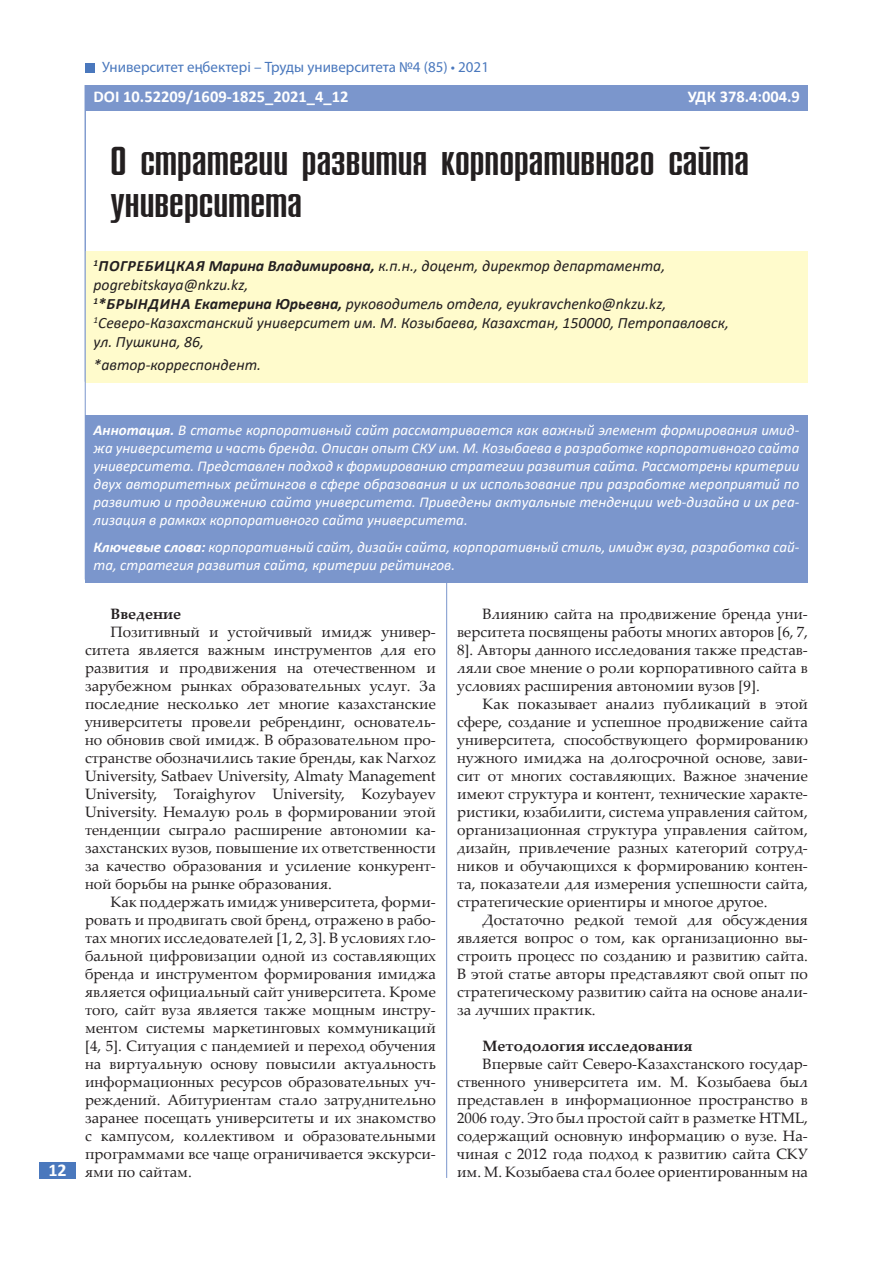
<style>
.page{position:relative;width:893px;height:1263px;background:#fff}
.page>*{position:absolute;margin:0;border:0;box-sizing:border-box;transform-origin:0 0}
.ЗАГОЛОВОК_Cambria_20{font:42px/42px "SM Compo Normal";color:#231f20;scale:1.1 1}
.t1{font:700 18px "Calibri";color:#fff}
.УДК_Calibri_11pt{font:700 16.5px "Calibri";color:#fff}
.АВТОРЫ_Calibri_10_5p{font:italic 15.75px/18.9px "Calibri";color:#231f20}
.ТЕКСТ_Palatino_Linot{font:15px/18px "Palatino Linotype";color:#231f20;text-align:justify}
.КЛЮЧЕВЫЕ_СЛОВА_Calib{font:italic 15px/18px "Calibri";color:#fff;text-align:justify}
.t2{font:15px "Myriad Pro";color:#4a78bd}
.ТЕКСТ_Palatino_Linot-2{font:700 15px "Palatino Linotype";color:#231f20}
.s1{font-family:"Arial";font-size:14.25px}
.s2{font-weight:700}
</style>
<div class="page">
<div style="left:40px;top:1162px;width:36px;height:16px;background:#4a78bd"></div>
<div style="left:85px;top:63px;width:9px;height:9px;background:#4a78bd"></div>
<hr style="left:446px;top:580px;width:1px;height:598px;background:#7b96cc">
<div style="left:85px;top:85px;width:723px;height:25px;background:#7b96cc"></div>
<div style="left:85px;top:416px;width:723px;height:122px;background:#7b96cc"></div>
<div style="left:85px;top:532px;width:723px;height:50px;background:#7b96cc"></div>
<div style="left:85px;top:251px;width:723px;height:52px;background:#fffbcc"></div>
<div style="left:85px;top:289px;width:723px;height:32px;background:#fffbcc"></div>
<div style="left:85px;top:308px;width:723px;height:51px;background:#fffbcc"></div>
<div style="left:85px;top:350px;width:723px;height:32px;background:#fffbcc"></div>
<hr style="left:85px;top:85px;width:1px;height:495px;background:#7b96cc">
<p class="t2" style="left:102px;top:58px;width:388px">Университет е<span class="s1">ң</span>бектері – Труды университета №4 (85) • 2021</p>
<p class="УДК_Calibri_11pt" style="left:94px;top:85px;width:256px">DOI 10.52209/1609-1825_2021_4_12</p>
<p class="УДК_Calibri_11pt" style="left:688px;top:85px;width:114px">УДК 378.4:004.9</p>
<p class="ЗАГОЛОВОК_Cambria_20" style="left:111px;top:141px;width:582px">О стратегии развития корпоративного сайта университета</p>
<p class="АВТОРЫ_Calibri_10_5p" style="left:94px;top:256px;width:573px"><sup>1</sup><span class="s2">ПОГРЕБИЦКАЯ Марина Владимировна,</span> к.п.н., доцент, директор департамента, pogrebitskaya@nkzu.kz,</p>
<p class="АВТОРЫ_Calibri_10_5p" style="left:94px;top:294px;width:574px"><sup>1</sup><span class="s2">*БРЫНДИНА Екатерина Юрьевна,</span> руководитель отдела, eyukravchenko@nkzu.kz,</p>
<p class="АВТОРЫ_Calibri_10_5p" style="left:94px;top:313px;width:637px"><sup>1</sup>Северо-Казахстанский университет им. М. Козыбаева, Казахстан, 150000, Петропавловск, ул. Пушкина, 86,</p>
<p class="АВТОРЫ_Calibri_10_5p" style="left:94px;top:355px;width:169px">*автор-корреспондент.</p>
<p class="t1" style="left:48px;top:1157px;width:20px">12</p>
<p class="КЛЮЧЕВЫЕ_СЛОВА_Calib" style="left:94px;top:421px;width:707px"><span class="s2">Аннотация.</span> В статье корпоративный сайт рассматривается как важный элемент формирования имид&shy;жа университета и часть бренда. Описан опыт СКУ им. М. Козыбаева в разработке корпоративного сайта университета. Представлен подход к формированию стратегии развития сайта. Рассмотрены критерии двух авторитетных рейтингов в сфере образования и их использование при разработке мероприятий по развитию и продвижению сайта университета. Приведены актуальные тенденции web-дизайна и их реа&shy;лизация в рамках корпоративного сайта университета.</p>
<p class="КЛЮЧЕВЫЕ_СЛОВА_Calib" style="left:94px;top:537px;width:707px"><span class="s2">Ключевые слова:</span> корпоративный сайт, дизайн сайта, корпоративный стиль, имидж вуза, разработка сай&shy;та, стратегия развития сайта, критерии рейтингов.</p>
<p class="ТЕКСТ_Palatino_Linot-2" style="left:111px;top:603px;width:72px">Введение</p>
<p class="ТЕКСТ_Palatino_Linot" style="left:85px;top:622px;width:352px;text-indent:26px">Позитивный и устойчивый имидж универ&shy;ситета является важным инструментов для его развития и продвижения на отечественном и зарубежном рынках образовательных услуг. За последние несколько лет многие казахстанские университеты провели ребрендинг, основатель&shy;но обновив свой имидж. В образовательном про&shy;странстве обозначились такие бренды, как Narxoz University, Satbaev University, Almaty Management University, Toraighyrov University, Kozybayev University. Немалую роль в формировании этой тенденции сыграло расширение автономии ка&shy;захстанских вузов, повышение их ответственности за качество образования и усиление конкурент&shy;ной борьбы на рынке образования.</p>
<p class="ТЕКСТ_Palatino_Linot" style="left:85px;top:892px;width:352px;text-indent:26px">Как поддержать имидж университета, форми&shy;ровать и продвигать свой бренд, отражено в рабо&shy;тах многих исследователей [1, 2, 3]. В условиях гло&shy;бальной цифровизации одной из составляющих бренда и инструментом формирования имиджа является официальный сайт университета. Кроме того, сайт вуза является также мощным инстру&shy;ментом системы маркетинговых коммуникаций [4, 5]. Ситуация с пандемией и переход обучения на виртуальную основу повысили актуальность информационных ресурсов образовательных уч&shy;реждений. Абитуриентам стало затруднительно заранее посещать университеты и их знакомство с кампусом, коллективом и образовательными программами все чаще ограничивается экскурси&shy;ями по сайтам.</p>
<p class="ТЕКСТ_Palatino_Linot" style="left:457px;top:604px;width:352px;text-indent:26px">Влиянию сайта на продвижение бренда уни&shy;верситета посвящены работы многих авторов [6, 7, 8]. Авторы данного исследования также представ&shy;ляли свое мнение о роли корпоративного сайта в условиях расширения автономии вузов [9].</p>
<p class="ТЕКСТ_Palatino_Linot" style="left:457px;top:694px;width:352px;text-indent:26px">Как показывает анализ публикаций в этой сфере, создание и успешное продвижение сайта университета, способствующего формированию нужного имиджа на долгосрочной основе, зави&shy;сит от многих составляющих. Важное значение имеют структура и контент, технические характе&shy;ристики, юзабилити, система управления сайтом, организационная структура управления сайтом, дизайн, привлечение разных категорий сотруд&shy;ников и обучающихся к формированию контен&shy;та, показатели для измерения успешности сайта, стратегические ориентиры и многое другое.</p>
<p class="ТЕКСТ_Palatino_Linot" style="left:457px;top:910px;width:352px;text-indent:26px">Достаточно редкой темой для обсуждения является вопрос о том, как организационно вы&shy;строить процесс по созданию и развитию сайта.<br>В этой статье авторы представляют свой опыт по стратегическому развитию сайта на основе анали&shy;за лучших практик.</p>
<p class="ТЕКСТ_Palatino_Linot-2" style="left:483px;top:1035px;width:211px">Методология исследования</p>
<p class="ТЕКСТ_Palatino_Linot" style="left:457px;top:1054px;width:352px;text-indent:26px">Впервые сайт Северо-Казахстанского государ&shy;ственного университета им. М. Козыбаева был представлен в информационное пространство в 2006 году. Это был простой сайт в разметке HTML, содержащий основную информацию о вузе. На&shy;чиная с 2012 года подход к развитию сайта СКУ им. М. Козыбаева стал более ориентированным на</p>
</div>
